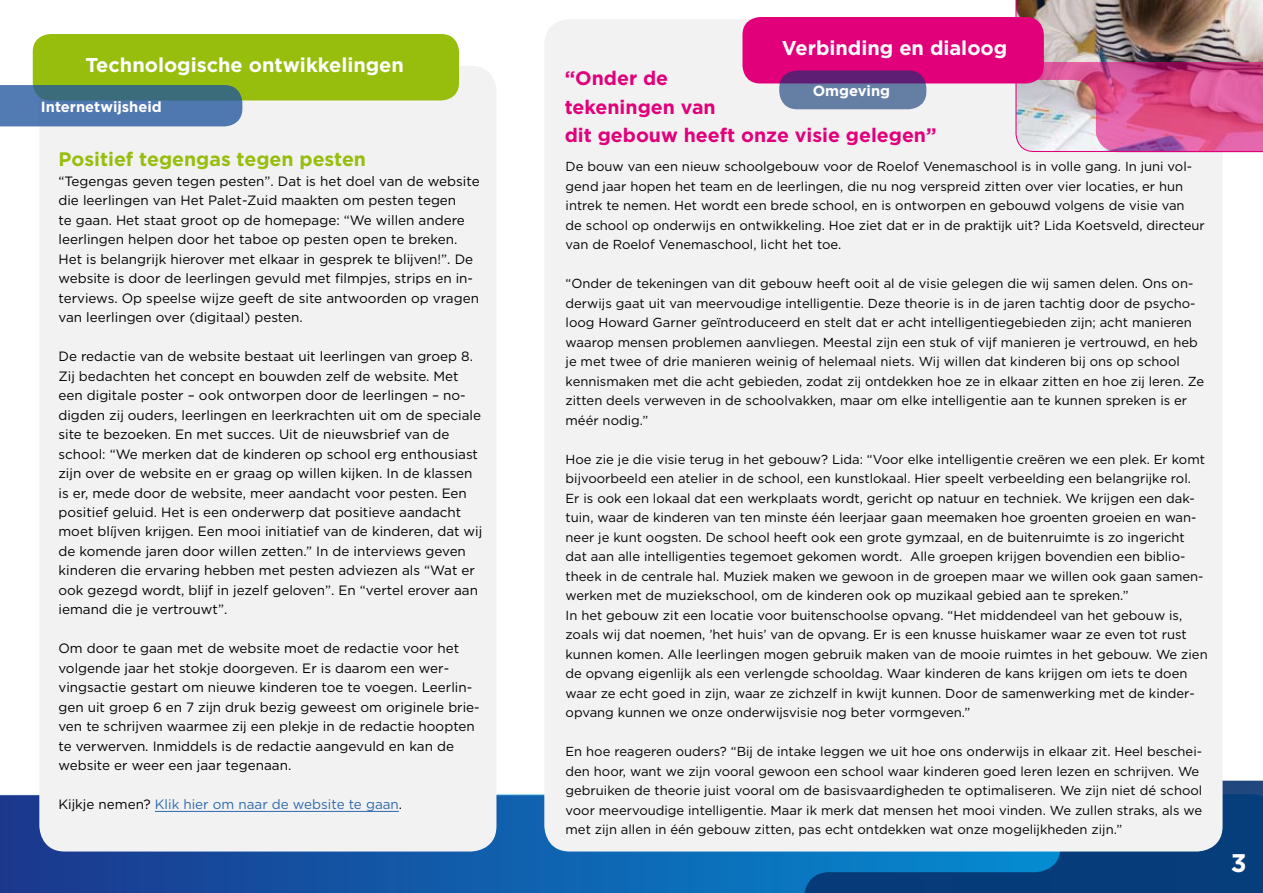
<style>
.page{position:relative;width:1263px;height:893px;background:#fff}
.page>*{position:absolute;margin:0;border:0;box-sizing:border-box;transform-origin:0 0}
.t1{font:700 25.5px "Gotham HTF";color:#fff}
.t2{font:700 19.95px "Gotham HTF";color:#fff}
.t3{font:700 19.5px/28.5px "Gotham HTF";color:#e2007a}
.t4{font:700 19.5px "Gotham HTF";color:#97be0d}
.t5{font:700 14.7px "Gotham HTF";color:#fff}
.t6{font:13.5px/19.5px "Gotham HTF";color:#000}
.t7{font:13.5px "Gotham HTF";color:#2e69ad}
.t8{font:13.05px/19.5px "Gotham HTF";color:#000}
.s1{color:#000}
</style>
<div class="page">
<svg style="left:0;top:794px;width:805px;height:99px;background:#1558a6"></svg>
<img style="left:805px;top:780px;width:458px;height:113px">
<div style="left:39px;top:66px;width:457px;height:785px;background:#f2f2f3;border-radius:26px"></div>
<hr style="left:155px;top:811px;width:244px;height:1px;background:#2e69ad">
<div style="left:33px;top:34px;width:426px;height:66px;background:#97be0d;border-radius:18px"></div>
<svg style="left:0;top:85px;width:242px;height:41px;background:#4a75a0"></svg>
<div style="left:544px;top:19px;width:678px;height:832px;background:#f2f2f3;border-radius:26px"></div>
<img style="left:1015px;top:0;width:248px;height:152px">
<div style="left:742px;top:17px;width:302px;height:66px;background:#e2007a;border-radius:18px"></div>
<svg style="left:779px;top:70px;width:147px;height:39px;background:#645d93"></svg>
<h2 class="t2" style="left:85px;top:53px;width:320px">Technologische ontwikkelingen</h2>
<p class="t5" style="left:41px;top:99px;width:122px">Internetwijsheid</p>
<h3 class="t4" style="left:58px;top:148px;width:309px">Positief tegengas tegen pesten</h3>
<p class="t6" style="left:58px;top:171px;width:423px">“Tegengas geven tegen pesten”. Dat is het doel van de website die leerlingen van Het Palet-Zuid maakten om pesten tegen<br>te gaan. Het staat groot op de homepage: “We willen andere leerlingen helpen door het taboe op pesten open te breken.<br>Het is belangrijk hierover met elkaar in gesprek te blijven!”. De website is door de leerlingen gevuld met filmpjes, strips en in&shy;terviews. Op speelse wijze geeft de site antwoorden op vragen van leerlingen over (digitaal) pesten.</p>
<p class="t6" style="left:58px;top:346px;width:425px">De redactie van de website bestaat uit leerlingen van groep 8.<br>Zij bedachten het concept en bouwden zelf de website. Met een digitale poster – ook ontworpen door de leerlingen – no&shy;digden zij ouders, leerlingen en leerkrachten uit om de speciale site te bezoeken. En met succes. Uit de nieuwsbrief van de school: “We merken dat de kinderen op school erg enthousiast zijn over de website en er graag op willen kijken. In de klassen is er, mede door de website, meer aandacht voor pesten. Een positief geluid. Het is een onderwerp dat positieve aandacht moet blíjven krijgen. Een mooi initiatief van de kinderen, dat wij de komende jaren door willen zetten.” In de interviews geven kinderen die ervaring hebben met pesten adviezen als “Wat er ook gezegd wordt, blijf in jezelf geloven”. En “vertel erover aan iemand die je vertrouwt”.</p>
<p class="t6" style="left:58px;top:639px;width:423px">Om door te gaan met de website moet de redactie voor het volgende jaar het stokje doorgeven. Er is daarom een wer&shy;vingsactie gestart om nieuwe kinderen toe te voegen. Leerlin&shy;gen uit groep 6 en 7 zijn druk bezig geweest om originele brie&shy;ven te schrijven waarmee zij een plekje in de redactie hoopten te verwerven. Inmiddels is de redactie aangevuld en kan de website er weer een jaar tegenaan.</p>
<p class="t7" style="left:58px;top:797px;width:345px"><span class="s1">Kijkje nemen?</span> Klik hier om naar de website te gaan<span class="s1">.</span></p>
<h2 class="t2" style="left:782px;top:36px;width:227px">Verbinding en dialoog</h2>
<p class="t5" style="left:813px;top:82px;width:79px">Omgeving</p>
<h3 class="t3" style="left:565px;top:64px;width:373px">“Onder de<br>tekeningen van<br>dit gebouw heeft onze visie gelegen”</h3>
<p class="t8" style="left:566px;top:157px;width:641px">De bouw van een nieuw schoolgebouw voor de Roelof Venemaschool is in volle gang. In juni vol&shy;gend jaar hopen het team en de leerlingen, die nu nog verspreid zitten over vier locaties, er hun intrek te nemen. Het wordt een brede school, en is ontworpen en gebouwd volgens de visie van<br>de school op onderwijs en ontwikkeling. Hoe ziet dat er in de praktijk uit? Lida Koetsveld, directeur van de Roelof Venemaschool, licht het toe.</p>
<p class="t8" style="left:566px;top:274px;width:640px">“Onder de tekeningen van dit gebouw heeft ooit al de visie gelegen die wij samen delen. Ons on&shy;derwijs gaat uit van meervoudige intelligentie. Deze theorie is in de jaren tachtig door de psycho&shy;loog Howard Garner geïntroduceerd en stelt dat er acht intelligentiegebieden zijn; acht manieren waarop mensen problemen aanvliegen. Meestal zijn een stuk of vijf manieren je vertrouwd, en heb je met twee of drie manieren weinig of helemaal niets. Wij willen dat kinderen bij ons op school kennismaken met die acht gebieden, zodat zij ontdekken hoe ze in elkaar zitten en hoe zij leren. Ze zitten deels verweven in de schoolvakken, maar om elke intelligentie aan te kunnen spreken is er méér nodig.”</p>
<p class="t8" style="left:566px;top:449px;width:644px">Hoe zie je die visie terug in het gebouw? Lida: “Voor elke intelligentie creëren we een plek. Er komt bijvoorbeeld een atelier in de school, een kunstlokaal. Hier speelt verbeelding een belangrijke rol.<br>Er is ook een lokaal dat een werkplaats wordt, gericht op natuur en techniek. We krijgen een dak&shy;tuin, waar de kinderen van ten minste één leerjaar gaan meemaken hoe groenten groeien en wan&shy;neer je kunt oogsten. De school heeft ook een grote gymzaal, en de buitenruimte is zo ingericht dat aan alle intelligenties tegemoet gekomen wordt. Alle groepen krijgen bovendien een biblio&shy;theek in de centrale hal. Muziek maken we gewoon in de groepen maar we willen ook gaan samen&shy;werken met de muziekschool, om de kinderen ook op muzikaal gebied aan te spreken.”<br>In het gebouw zit een locatie voor buitenschoolse opvang. “Het middendeel van het gebouw is, zoals wij dat noemen, ’het huis’ van de opvang. Er is een knusse huiskamer waar ze even tot rust kunnen komen. Alle leerlingen mogen gebruik maken van de mooie ruimtes in het gebouw. We zien de opvang eigenlijk als een verlengde schooldag. Waar kinderen de kans krijgen om iets te doen waar ze echt goed in zijn, waar ze zichzelf in kwijt kunnen. Door de samenwerking met de kinder&shy;opvang kunnen we onze onderwijsvisie nog beter vormgeven.”</p>
<p class="t8" style="left:566px;top:742px;width:638px">En hoe reageren ouders? “Bij de intake leggen we uit hoe ons onderwijs in elkaar zit. Heel beschei&shy;den hoor, want we zijn vooral gewoon een school waar kinderen goed leren lezen en schrijven. We gebruiken de theorie juist vooral om de basisvaardigheden te optimaliseren. We zijn niet dé school voor meervoudige intelligentie. Maar ik merk dat mensen het mooi vinden. We zullen straks, als we met zijn allen in één gebouw zitten, pas echt ontdekken wat onze mogelijkheden zijn.”</p>
<h1 class="t1" style="left:1231px;top:848px;width:17px">3</h1>
</div>
